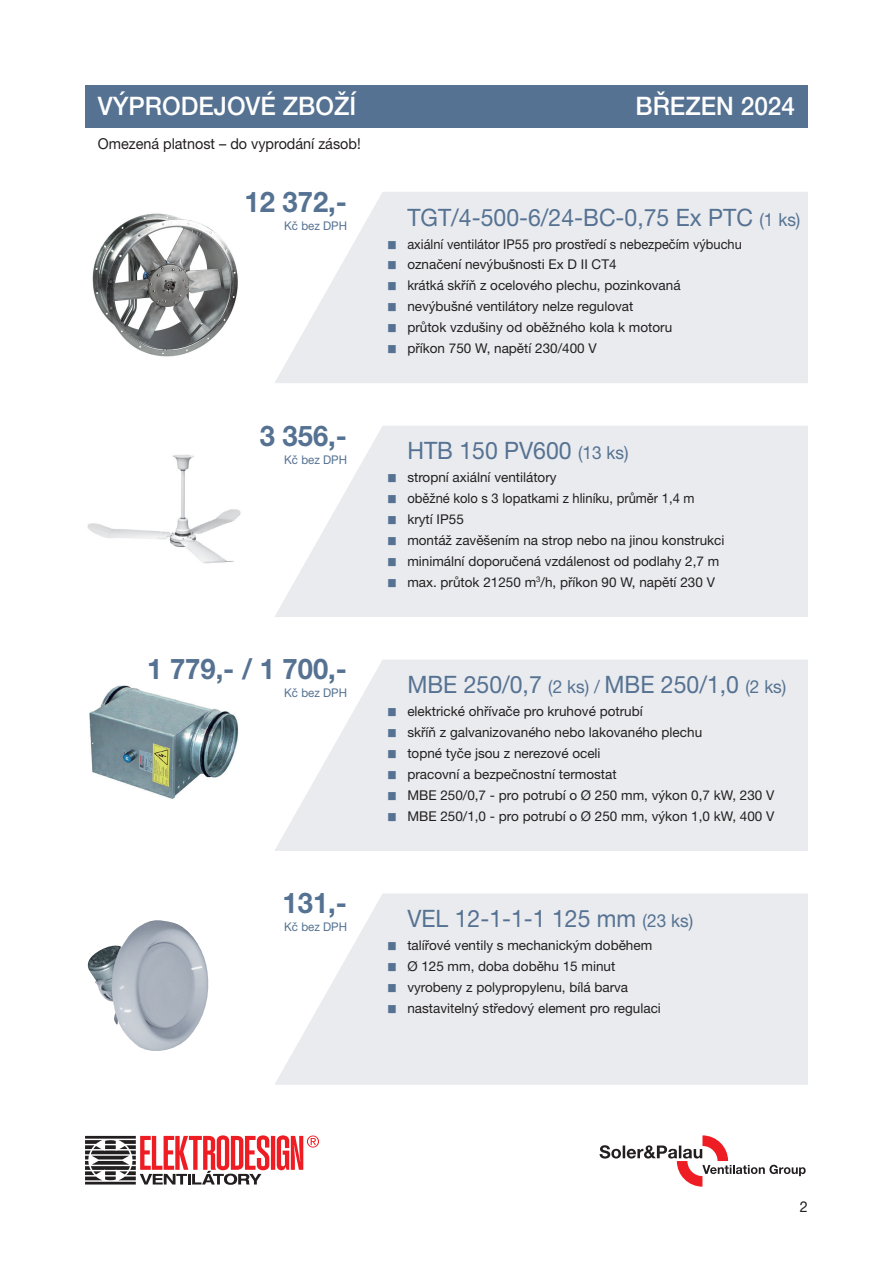
<style>
.page{position:relative;width:893px;height:1263px;background:#fff}
.page>*{position:absolute;margin:0;border:0;box-sizing:border-box;transform-origin:0 0}
.t1{font:700 28.5px "Helvetica Neue LT Pro";color:#567292;scale:.96 1}
.t2{font:500 25.5px "Helvetica Neue LT Pro";color:#fff;scale:.96 1}
._1{font:24px "Helvetica Neue LT Pro";color:#567292;scale:.96 1}
.t3{font:15px "Helvetica Neue LT Pro";color:#231f20;scale:.96 1}
._02-text{font:13.5px "Helvetica Neue LT Pro";color:#231f20}
._02-text-2{font:13.5px "Helvetica Neue LT Pro";color:#231f20;scale:.95 1}
._02-text-3{font:13.5px "Helvetica Neue LT Pro";color:#231f20;scale:.96 1}
.t4{font:12px "Helvetica Neue LT Pro";color:#567292;scale:.96 1}
.s1{font-size:18px}
.s2{color:#567292}
</style>
<div class="page">
<svg style="left:275px;top:192px;width:533px;height:191px;background:#ebedf0"></svg>
<svg style="left:275px;top:426px;width:533px;height:191px;background:#ebedf0"></svg>
<svg style="left:275px;top:660px;width:533px;height:191px;background:#ebedf0"></svg>
<svg style="left:275px;top:893px;width:533px;height:192px;background:#ebedf0"></svg>
<hr style="left:271px;top:1136px;width:4px;height:34px;background:#ee1d23">
<svg style="left:277px;top:1135px;width:42px;height:35px"></svg>
<svg style="left:85px;top:1135px;width:184px;height:50px"></svg>
<svg style="left:599px;top:1135px;width:207px;height:51px"></svg>
<div style="left:85px;top:85px;width:723px;height:43px;background:#567292"></div>
<img style="left:92px;top:213px;width:146px;height:144px">
<img style="left:87px;top:454px;width:154px;height:110px">
<img style="left:89px;top:685px;width:150px;height:114px">
<img style="left:87px;top:920px;width:122px;height:131px">
<h2 class="t2" style="left:98px;top:91px;width:271px">VÝPRODEJOVÉ ZBOŽÍ</h2>
<h2 class="t2" style="left:635px;top:91px;width:168px">BŘEZEN 2024</h2>
<p class="t3" style="left:98px;top:134px;width:275px">Omezená platnost – do vyprodání zásob!</p>
<p class="t1" style="left:245px;top:184px;width:108px">12 372,-</p>
<p class="t4" style="left:284px;top:218px;width:67px">Kč bez DPH</p>
<p class="t1" style="left:260px;top:417px;width:92px">3 356,-</p>
<p class="t4" style="left:284px;top:452px;width:67px">Kč bez DPH</p>
<p class="t1" style="left:147px;top:651px;width:210px">1 779,- / 1 700,-</p>
<p class="t4" style="left:284px;top:686px;width:67px">Kč bez DPH</p>
<p class="t1" style="left:283px;top:885px;width:69px">131,-</p>
<p class="t4" style="left:284px;top:920px;width:67px">Kč bez DPH</p>
<p class="_1" style="left:407px;top:202px;width:411px">TGT/4-500-6/24-BC-0,75 Ex PTC <span class="s1">(1 ks)</span></p>
<p class="_02-text-2" style="left:386px;top:235px;width:376px"><span class="s2">▪</span> axiální ventilátor IP55 pro prostředí s nebezpečím výbuchu</p>
<p class="_02-text" style="left:386px;top:256px;width:232px"><span class="s2">▪</span> označení nevýbušnosti Ex D II CT4</p>
<p class="_02-text" style="left:386px;top:277px;width:296px"><span class="s2">▪</span> krátká skříň z ocelového plechu, pozinkovaná</p>
<p class="_02-text" style="left:386px;top:298px;width:249px"><span class="s2">▪</span> nevýbušné ventilátory nelze regulovat</p>
<p class="_02-text" style="left:386px;top:319px;width:288px"><span class="s2">▪</span> průtok vzdušiny od oběžného kola k motoru</p>
<p class="_02-text" style="left:386px;top:340px;width:212px"><span class="s2">▪</span> příkon 750 W, napětí 230/400 V</p>
<p class="_1" style="left:407px;top:436px;width:232px">HTB 150 PV600 <span class="s1">(13 ks)</span></p>
<p class="_02-text" style="left:386px;top:469px;width:172px"><span class="s2">▪</span> stropní axiální ventilátory</p>
<p class="_02-text-3" style="left:386px;top:490px;width:323px"><span class="s2">▪</span> oběžné kolo s 3 lopatkami z hliníku, průměr 1,4 m</p>
<p class="_02-text" style="left:386px;top:511px;width:79px"><span class="s2">▪</span> krytí IP55</p>
<p class="_02-text" style="left:386px;top:532px;width:340px"><span class="s2">▪</span> montáž zavěšením na strop nebo na jinou konstrukci</p>
<p class="_02-text" style="left:386px;top:553px;width:335px"><span class="s2">▪</span> minimální doporučená vzdálenost od podlahy 2,7 m</p>
<p class="_02-text" style="left:386px;top:574px;width:330px"><span class="s2">▪</span> max. průtok 21250 m<sup>3</sup>/h, příkon 90 W, napětí 230 V</p>
<p class="_1" style="left:407px;top:670px;width:396px">MBE 250/0,7 <span class="s1">(2 ks) /</span> MBE 250/1,0 <span class="s1">(2 ks)</span></p>
<p class="_02-text" style="left:386px;top:703px;width:258px"><span class="s2">▪</span> elektrické ohřívače pro kruhové potrubí</p>
<p class="_02-text" style="left:386px;top:724px;width:318px"><span class="s2">▪</span> skříň z galvanizovaného nebo lakovaného plechu</p>
<p class="_02-text" style="left:386px;top:745px;width:216px"><span class="s2">▪</span> topné tyče jsou z nerezové oceli</p>
<p class="_02-text" style="left:386px;top:766px;width:232px"><span class="s2">▪</span> pracovní a bezpečnostní termostat</p>
<p class="_02-text" style="left:386px;top:787px;width:390px"><span class="s2">▪</span> MBE 250/0,7 - pro potrubí o Ø 250 mm, výkon 0,7 kW, 230 V</p>
<p class="_02-text" style="left:386px;top:807px;width:390px"><span class="s2">▪</span> MBE 250/1,0 - pro potrubí o Ø 250 mm, výkon 1,0 kW, 400 V</p>
<p class="_1" style="left:407px;top:904px;width:299px">VEL 12-1-1-1 125 mm <span class="s1">(23 ks)</span></p>
<p class="_02-text" style="left:386px;top:937px;width:268px"><span class="s2">▪</span> talířové ventily s mechanickým doběhem</p>
<p class="_02-text" style="left:386px;top:958px;width:231px"><span class="s2">▪</span> Ø 125 mm, doba doběhu 15 minut</p>
<p class="_02-text" style="left:386px;top:979px;width:244px"><span class="s2">▪</span> vyrobeny z polypropylenu, bílá barva</p>
<p class="_02-text" style="left:386px;top:1000px;width:276px"><span class="s2">▪</span> nastavitelný středový element pro regulaci</p>
<p class="t3" style="left:800px;top:1197px;width:10px">2</p>
</div>
